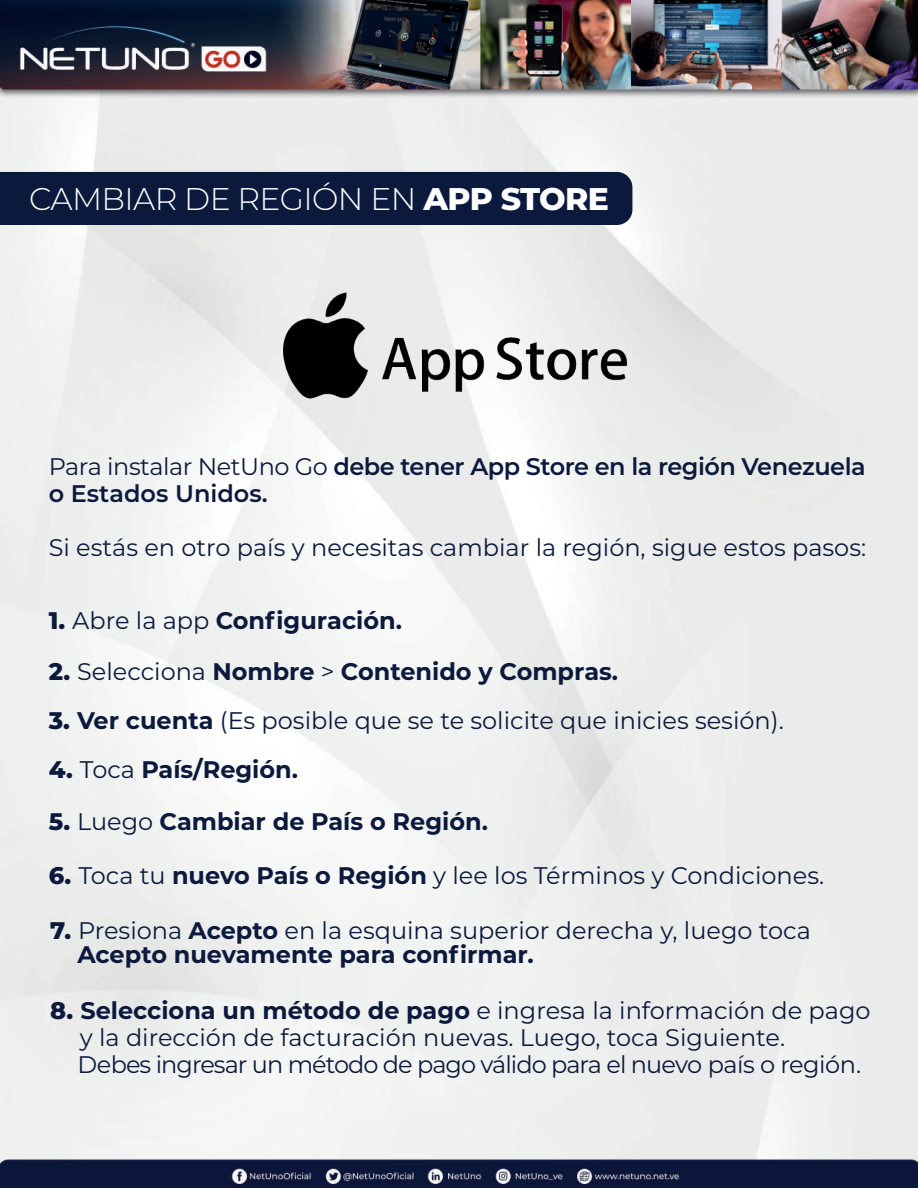
<style>
.page{position:relative;width:918px;height:1188px;background:#fff}
.page>*{position:absolute;margin:0;border:0;box-sizing:border-box;transform-origin:0 0}
.t1{font:300 31.35px "Montserrat";letter-spacing:-.02em;color:#fff}
.t2{font:24px/27px "Montserrat";color:#0b1a3c}
.t3{font:700 24px "Montserrat";color:#0b1a3c}
.t4{font:600 24px/27px "Montserrat";letter-spacing:-.02em;color:#0b1a3c}
.s1{font-weight:800}
.s2{font-weight:400}
.s3{font-weight:700}
</style>
<div class="page">
<img style="left:0;top:0;width:918px;height:1188px">
<div style="left:0;top:172px;width:632px;height:53px;background:#0b1a3c"></div>
<img style="left:283px;top:293px;width:344px;height:105px">
<h1 class="t1" style="left:29px;top:178px;width:581px">CAMBIAR DE REGIÓN EN <span class="s1">APP STORE</span></h1>
<p class="t4" style="left:49px;top:452px;width:818px"><span class="s2">Para instalar NetUno Go</span> debe tener App Store en la región Venezuela o Estados Unidos.</p>
<p class="t2" style="left:49px;top:533px;width:819px">Si estás en otro país y necesitas cambiar la región, sigue estos pasos:</p>
<p class="t3" style="left:49px;top:603px;width:355px"><span class="s1">1.</span> <span class="s2">Abre la app</span> Configuración.</p>
<p class="t3" style="left:49px;top:654px;width:571px"><span class="s1">2.</span> <span class="s2">Selecciona</span> Nombre <span class="s2">&gt;</span> Contenido y Compras.</p>
<p class="t2" style="left:49px;top:706px;width:736px"><span class="s1">3.</span> <span class="s3">Ver cuenta</span> (Es posible que se te solicite que inicies sesión).</p>
<p class="t3" style="left:49px;top:752px;width:251px"><span class="s1">4.</span> <span class="s2">Toca</span> País/Región.</p>
<p class="t3" style="left:49px;top:804px;width:441px"><span class="s1">5.</span> <span class="s2">Luego</span> Cambiar de País o Región.</p>
<p class="t2" style="left:49px;top:861px;width:777px"><span class="s1">6.</span> Toca tu <span class="s3">nuevo País o Región</span> y lee los Términos y Condiciones.</p>
<p class="t2" style="left:77px;top:918px;width:735px;line-height:24px;text-indent:-27px"><span class="s1">7.</span> Presiona <span class="s3">Acepto</span> en la esquina superior derecha y, luego toca<br><span class="s3">Acepto nuevamente para confirmar.</span></p>
<p class="t2" style="left:77px;top:997px;width:795px;text-indent:-27px"><span class="s1">8.</span> <span class="s3">Selecciona un método de pago</span> e ingresa la información de pago y la dirección de facturación nuevas. Luego, toca Siguiente.<br>Debes ingresar un método de pago válido para el nuevo país o región.</p>
</div>
